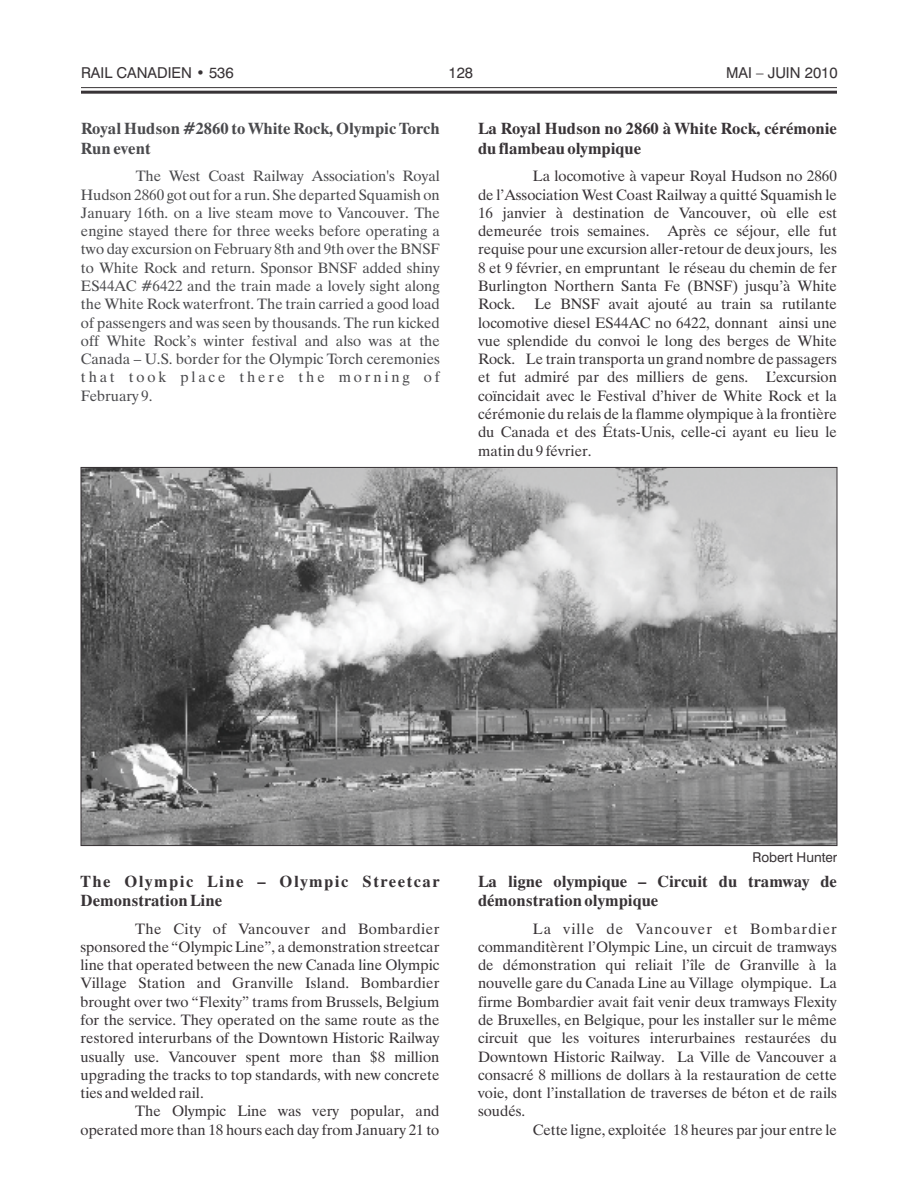
<style>
.page{position:relative;width:918px;height:1188px;background:#fff}
.page>*{position:absolute;margin:0;border:0;box-sizing:border-box;transform-origin:0 0}
.t1{font:700 16.5px/19.5px "Dutch 801 BT";color:#383336}
.t2{font:700 16.5px/19.5px "Dutch 801 BT";color:#4a4a4d}
.t3{font:700 16.5px/19.5px "Dutch 801 BT";letter-spacing:.09em;color:#383336}
.t4{font:15px/18.3px "Dutch 801 BT";color:#383336;text-align:justify}
.t5{font:15px/18.3px "Dutch 801 BT";letter-spacing:.19em;color:#4a4a4d;text-align:justify}
.t6{font:15px "Swiss 721 BT";color:#383336}
.t7{font:13.5px "Swiss 721 BT";color:#383336}
</style>
<div class="page">
<svg style="left:81px;top:87px;width:756px;height:7px;background:#8c8a8b"></svg>
<img style="left:83px;top:469px;width:752px;height:375px">
<p class="t6" style="left:81px;top:67px;width:154px">RAIL CANADIEN • 536</p>
<p class="t6" style="left:448px;top:67px;width:26px">128</p>
<p class="t6" style="left:726px;top:67px;width:113px">MAI – JUIN 2010</p>
<p class="t2" style="left:81px;top:120px;width:360px">Royal Hudson #2860 to White Rock, Olympic Torch<br>Run event</p>
<p class="t5" style="left:81px;top:168px;width:360px;text-indent:55px">The West Coast Railway Association's Royal Hudson 2860 got out for a run. She departed Squamish on January 16th. on a live steam move to Vancouver. The engine stayed there for three weeks before operating a two day excursion on February 8th and 9th over the BNSF to White Rock and return. Sponsor BNSF added shiny ES44AC #6422 and the train made a lovely sight along the White Rock waterfront. The train carried a good load of passengers and was seen by thousands. The run kicked off White Rock’s winter festival and also was at the Canada – U.S. border for the Olympic Torch ceremonies that took place there the morning of February 9.</p>
<p class="t1" style="left:478px;top:120px;width:360px">La Royal Hudson no 2860 à White Rock, cérémonie du flambeau olympique</p>
<p class="t4" style="left:478px;top:168px;width:360px;text-indent:55px">La locomotive à vapeur Royal Hudson no 2860 de l’Association West Coast Railway a quitté Squamish le 16 janvier à destination de Vancouver, où elle est demeurée trois semaines. Après ce séjour, elle fut requise pour une excursion aller-retour de deux jours, les 8 et 9 février, en empruntant le réseau du chemin de fer Burlington Northern Santa Fe (BNSF) jusqu’à White Rock.</p>
<p class="t4" style="left:478px;top:296px;width:360px;text-indent:56px">Le BNSF avait ajouté au train sa rutilante locomotive diesel ES44AC no 6422, donnant ainsi une vue splendide du convoi le long des berges de White Rock. Le train transporta un grand nombre de passagers et fut admiré par des milliers de gens. L’excursion coïncidait avec le Festival d’hiver de White Rock et la cérémonie du relais de la flamme olympique à la frontière du Canada et des États-Unis, celle-ci ayant eu lieu le matin du 9 février.</p>
<p class="t3" style="left:81px;top:873px;width:360px">The Olympic Line – Olympic Streetcar<br>Demonstration Line</p>
<p class="t4" style="left:81px;top:921px;width:360px;text-indent:55px">The City of Vancouver and Bombardier sponsored the “Olympic Line”, a demonstration streetcar line that operated between the new Canada line Olympic Village Station and Granville Island. Bombardier brought over two “Flexity” trams from Brussels, Belgium for the service. They operated on the same route as the restored interurbans of the Downtown Historic Railway usually use. Vancouver spent more than $8 million upgrading the tracks to top standards, with new concrete ties and welded rail.</p>
<p class="t4" style="left:81px;top:1103px;width:360px;text-align:right">The Olympic Line was very popular, and operated more than 18 hours each day from January 21 to</p>
<p class="t7" style="left:752px;top:851px;width:86px">Robert Hunter</p>
<p class="t1" style="left:478px;top:873px;width:360px">La ligne olympique – Circuit du tramway de démonstration olympique</p>
<p class="t4" style="left:478px;top:921px;width:360px;text-indent:55px">La ville de Vancouver et Bombardier commanditèrent l’Olympic Line, un circuit de tramways de démonstration qui reliait l’île de Granville à la nouvelle gare du Canada Line au Village olympique. La firme Bombardier avait fait venir deux tramways Flexity de Bruxelles, en Belgique, pour les installer sur le même circuit que les voitures interurbaines restaurées du Downtown Historic Railway. La Ville de Vancouver a consacré 8 millions de dollars à la restauration de cette voie, dont l’installation de traverses de béton et de rails soudés.</p>
<p class="t4" style="left:533px;top:1122px;width:306px">Cette ligne, exploitée 18 heures par jour entre le</p>
</div>
